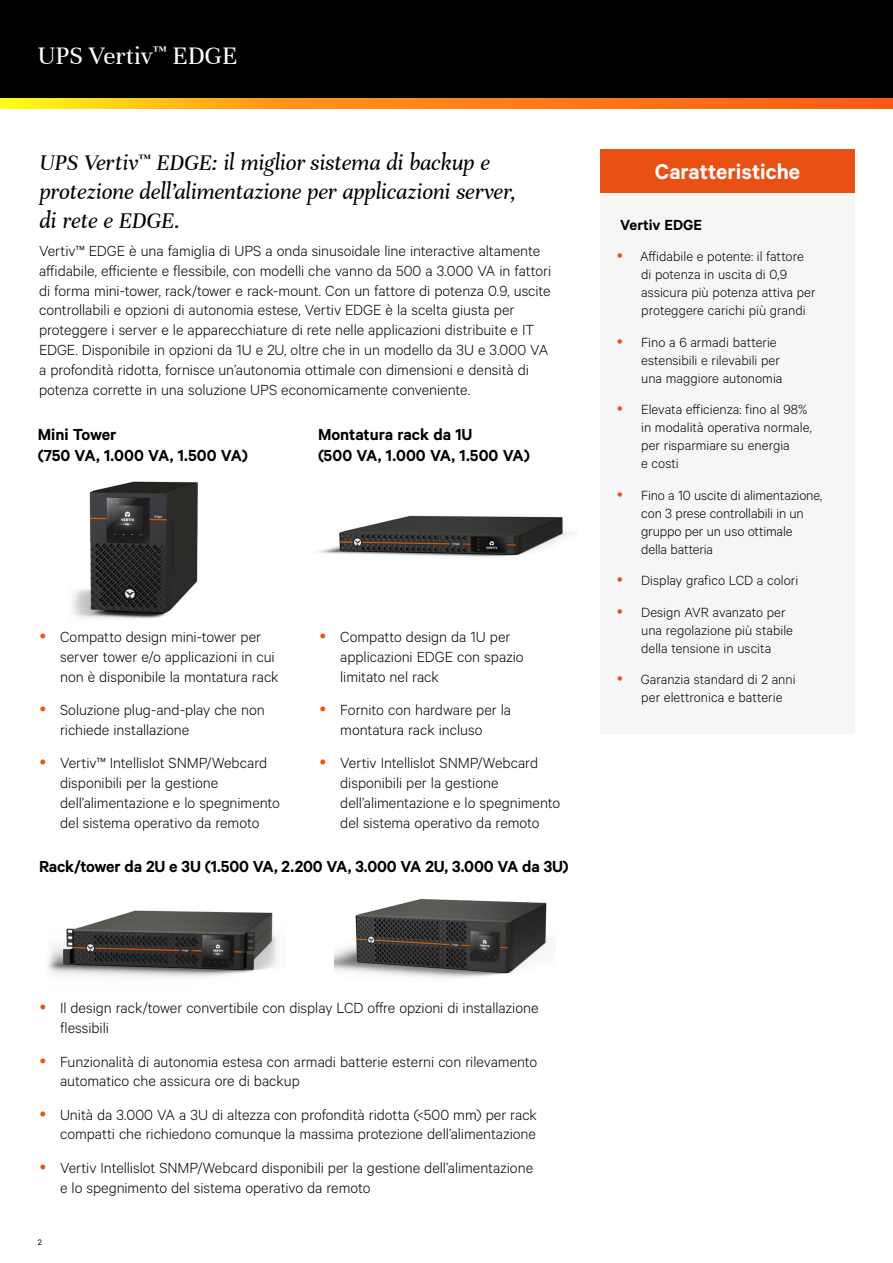
<style>
.page{position:relative;width:893px;height:1263px;background:#fff}
.page>*{position:absolute;margin:0;border:0;box-sizing:border-box;transform-origin:0 0}
.t1{font:27px "Unna";color:#fff}
.t2{font:italic 24px/28.8px "Unna";letter-spacing:-.01em;color:#000}
.t3{font:600 24px "Calibre";color:#fff}
.t4{font:600 18px/21.6px "Calibre";letter-spacing:-.005em;color:#000}
.t5{font:300 16.5px/19.8px "Calibre";letter-spacing:-.005em;color:#000}
.t6{font:600 16.5px "Calibre";letter-spacing:.005em;color:#000}
.t7{font:300 15px/18px "Calibre";color:#000}
.t8{font:9px "Calibre";color:#000}
</style>
<div class="page">
<div style="left:0;top:0;width:893px;height:108px;background:#000"></div>
<svg style="left:0;top:98px;width:893px;height:11px"></svg>
<img style="left:48px;top:910px;width:229px;height:68px">
<div style="left:600px;top:193px;width:254px;height:541px;background:#f6f6f6"></div>
<div style="left:601px;top:149px;width:254px;height:44px;background:#e95114"></div>
<img style="left:318px;top:515px;width:254px;height:42px">
<img style="left:72px;top:481px;width:126px;height:138px">
<img style="left:335px;top:898px;width:214px;height:80px">
<h1 class="t1" style="left:38px;top:40px;width:201px">UPS Vertiv<sup>™</sup> EDGE</h1>
<h2 class="t2" style="left:39px;top:149px;width:478px">UPS Vertiv<sup>™</sup> EDGE: il miglior sistema di backup e protezione dell’alimentazione per applicazioni server, di rete e EDGE.</h2>
<p class="t5" style="left:39px;top:240px;width:514px">Vertiv™ EDGE è una famiglia di UPS a onda sinusoidale line interactive altamente affidabile, efficiente e flessibile, con modelli che vanno da 500 a 3.000 VA in fattori di forma mini-tower, rack/tower e rack-mount. Con un fattore di potenza 0.9, uscite controllabili e opzioni di autonomia estese, Vertiv EDGE è la scelta giusta per proteggere i server e le apparecchiature di rete nelle applicazioni distribuite e IT EDGE. Disponibile in opzioni da 1U e 2U, oltre che in un modello da 3U e 3.000 VA a profondità ridotta, fornisce un’autonomia ottimale con dimensioni e densità di potenza corrette in una soluzione UPS economicamente conveniente.</p>
<p class="t4" style="left:38px;top:423px;width:212px">Mini Tower<br>(750 VA, 1.000 VA, 1.500 VA)</p>
<p class="t4" style="left:318px;top:423px;width:213px">Montatura rack da 1U<br>(500 VA, 1.000 VA, 1.500 VA)</p>
<p class="t5" style="left:60px;top:626px;width:220px">Compatto design mini-tower per server tower e/o applicazioni in cui non è disponibile la montatura rack</p>
<p class="t5" style="left:60px;top:699px;width:206px">Soluzione plug-and-play che non richiede installazione</p>
<p class="t5" style="left:60px;top:752px;width:221px">Vertiv™ Intellislot SNMP/Webcard disponibili per la gestione dell’alimentazione e lo spegnimento del sistema operativo da remoto</p>
<p class="t5" style="left:340px;top:626px;width:185px">Compatto design da 1U per applicazioni EDGE con spazio limitato nel rack</p>
<p class="t5" style="left:340px;top:699px;width:172px">Fornito con hardware per la montatura rack incluso</p>
<p class="t5" style="left:340px;top:752px;width:221px">Vertiv Intellislot SNMP/Webcard disponibili per la gestione dell’alimentazione e lo spegnimento del sistema operativo da remoto</p>
<p class="t4" style="left:39px;top:855px;width:531px">Rack/tower da 2U e 3U (1.500 VA, 2.200 VA, 3.000 VA 2U, 3.000 VA da 3U)</p>
<p class="t8" style="left:38px;top:1236px;width:6px">2</p>
<p class="t5" style="left:60px;top:998px;width:480px">Il design rack/tower convertibile con display LCD offre opzioni di installazione flessibili</p>
<p class="t5" style="left:60px;top:1051px;width:479px">Funzionalità di autonomia estesa con armadi batterie esterni con rilevamento automatico che assicura ore di backup</p>
<p class="t5" style="left:60px;top:1104px;width:478px">Unità da 3.000 VA a 3U di altezza con profondità ridotta (&lt;500 mm) per rack compatti che richiedono comunque la massima protezione dell’alimentazione</p>
<p class="t5" style="left:60px;top:1157px;width:475px">Vertiv Intellislot SNMP/Webcard disponibili per la gestione dell’alimentazione e lo spegnimento del sistema operativo da remoto</p>
<h2 class="t3" style="left:655px;top:157px;width:147px">Caratteristiche</h2>
<p class="t6" style="left:620px;top:215px;width:83px">Vertiv EDGE</p>
<p class="t7" style="left:640px;top:247px;width:177px">Affidabile e potente: il fattore di potenza in uscita di 0,9 assicura più potenza attiva per proteggere carichi più grandi</p>
<p class="t7" style="left:641px;top:332px;width:143px">Fino a 6 armadi batterie estensibili e rilevabili per una maggiore autonomia</p>
<p class="t7" style="left:641px;top:400px;width:172px">Elevata efficienza: fino al 98% in modalità operativa normale, per risparmiare su energia<br>e costi</p>
<p class="t7" style="left:641px;top:485px;width:183px">Fino a 10 uscite di alimentazione, con 3 prese controllabili in un gruppo per un uso ottimale della batteria</p>
<p class="t7" style="left:641px;top:564px;width:159px;line-height:31.5px">Display grafico LCD a colori<br>Design AVR avanzato per</p>
<p class="t7" style="left:641px;top:620px;width:153px">una regolazione più stabile della tensione in uscita</p>
<p class="t7" style="left:641px;top:670px;width:156px">Garanzia standard di 2 anni per elettronica e batterie</p>
</div>
